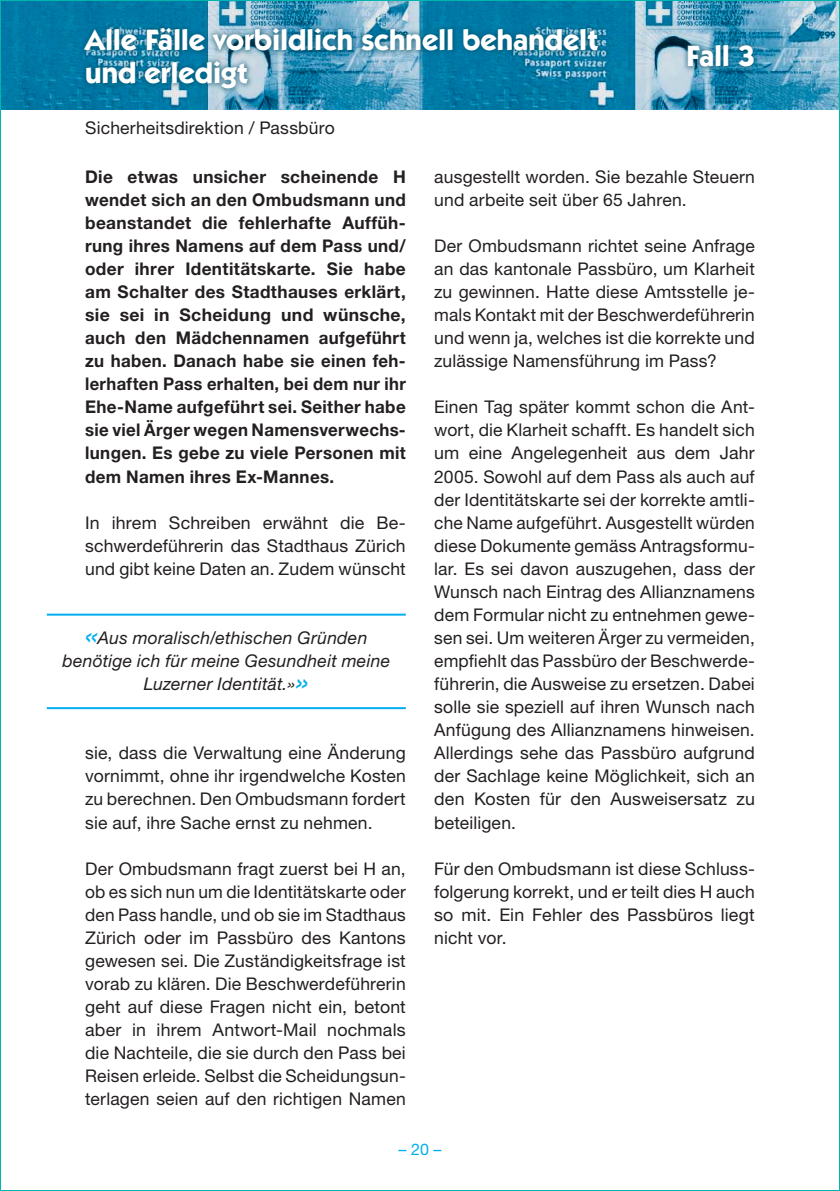
<style>
.page{position:relative;width:840px;height:1191px;background:#fff}
.page>*{position:absolute;margin:0;border:0;box-sizing:border-box;transform-origin:0 0}
.t1{font:700 29.6px/32.6px "Itc Kabel";letter-spacing:-.005em;color:#fff}
.t2{font:17.6px/23px "Helvetica Neue LT Std";letter-spacing:.01em;color:#231f20;text-align:justify}
.t3{font:700 17.6px/23px "Helvetica Neue LT Std";letter-spacing:.02em;color:#231f20;text-align:justify}
.t4{font:italic 17.6px/23px "Helvetica Neue LT Std";letter-spacing:.015em;color:#231f20;text-align:center}
.t5{font:16px "Helvetica Neue";color:#00aeef}
.s1{font-size:29.8px;color:#00aeef}
</style>
<div class="page">
<img style="left:2px;top:2px;width:835px;height:107px">
<div style="left:79px;top:22px;width:524px;height:72px;background:#00516c;opacity:.75"></div>
<div style="left:682px;top:40px;width:76px;height:33px;background:#00516c;opacity:.75"></div>
<hr style="left:47px;top:613px;width:358px;height:2px;background:#00aeef">
<hr style="left:47px;top:707px;width:358px;height:2px;background:#00aeef">
<h1 class="t1" style="left:85px;top:23px;width:514px">Alle Fälle vorbildlich schnell behandelt und erledigt</h1>
<h1 class="t1" style="left:686px;top:40px;width:70px">Fall 3</h1>
<p class="t2" style="left:85px;top:116px;width:251px">Sicherheitsdirektion / Passbüro</p>
<p class="t3" style="left:85px;top:164px;width:322px">Die etwas unsicher scheinende H wendet sich an den Ombudsmann und beanstandet die fehlerhafte Auffüh&shy;rung ihres Namens auf dem Pass und/ oder ihrer Identitätskarte. Sie habe am Schalter des Stadthauses erklärt, sie sei in Scheidung und wünsche, auch den Mädchennamen aufgeführt zu haben. Danach habe sie einen feh&shy;lerhaften Pass erhalten, bei dem nur ihr Ehe-Name aufgeführt sei. Seither habe sie viel Ärger wegen Namensverwechs&shy;lungen. Es gebe zu viele Personen mit dem Namen ihres Ex-Mannes.</p>
<p class="t2" style="left:85px;top:510px;width:322px">In ihrem Schreiben erwähnt die Be&shy;schwerdeführerin das Stadthaus Zürich und gibt keine Daten an. Zudem wünscht</p>
<p class="t4" style="left:62px;top:626px;width:329px"><span class="s1">«</span>Aus moralisch/ethischen Gründen benötige ich für meine Gesundheit meine<br>Luzerner Identität.»<span class="s1">»</span></p>
<p class="t2" style="left:85px;top:741px;width:322px">sie, dass die Verwaltung eine Änderung vornimmt, ohne ihr irgendwelche Kosten zu berechnen. Den Ombudsmann fordert sie auf, ihre Sache ernst zu nehmen.</p>
<p class="t2" style="left:85px;top:856px;width:322px">Der Ombudsmann fragt zuerst bei H an, ob es sich nun um die Identitätskarte oder den Pass handle, und ob sie im Stadthaus Zürich oder im Passbüro des Kantons gewesen sei. Die Zuständigkeitsfrage ist vorab zu klären. Die Beschwerdeführerin geht auf diese Fragen nicht ein, betont aber in ihrem Antwort-Mail nochmals die Nachteile, die sie durch den Pass bei Reisen erleide. Selbst die Scheidungsun&shy;terlagen seien auf den richtigen Namen</p>
<p class="t2" style="left:434px;top:165px;width:322px">ausgestellt worden. Sie bezahle Steuern und arbeite seit über 65 Jahren.</p>
<p class="t2" style="left:434px;top:234px;width:322px">Der Ombudsmann richtet seine Anfrage an das kantonale Passbüro, um Klarheit zu gewinnen. Hatte diese Amtsstelle je&shy;mals Kontakt mit der Beschwerdeführerin und wenn ja, welches ist die korrekte und zulässige Namensführung im Pass?</p>
<p class="t2" style="left:434px;top:395px;width:322px">Einen Tag später kommt schon die Ant&shy;wort, die Klarheit schafft. Es handelt sich um eine Angelegenheit aus dem Jahr 2005. Sowohl auf dem Pass als auch auf der Identitätskarte sei der korrekte amtli&shy;che Name aufgeführt. Ausgestellt würden diese Dokumente gemäss Antragsformu&shy;lar. Es sei davon auszugehen, dass der Wunsch nach Eintrag des Allianznamens dem Formular nicht zu entnehmen gewe&shy;sen sei. Um weiteren Ärger zu vermeiden, empfiehlt das Passbüro der Beschwerde&shy;führerin, die Ausweise zu ersetzen. Dabei solle sie speziell auf ihren Wunsch nach Anfügung des Allianznamens hinweisen.<br>Allerdings sehe das Passbüro aufgrund der Sachlage keine Möglichkeit, sich an den Kosten für den Ausweisersatz zu beteiligen.</p>
<p class="t2" style="left:434px;top:856px;width:322px">Für den Ombudsmann ist diese Schluss&shy;folgerung korrekt, und er teilt dies H auch so mit. Ein Fehler des Passbüros liegt nicht vor.</p>
<p class="t5" style="left:398px;top:1139px;width:44px">– 20 –</p>
</div>
